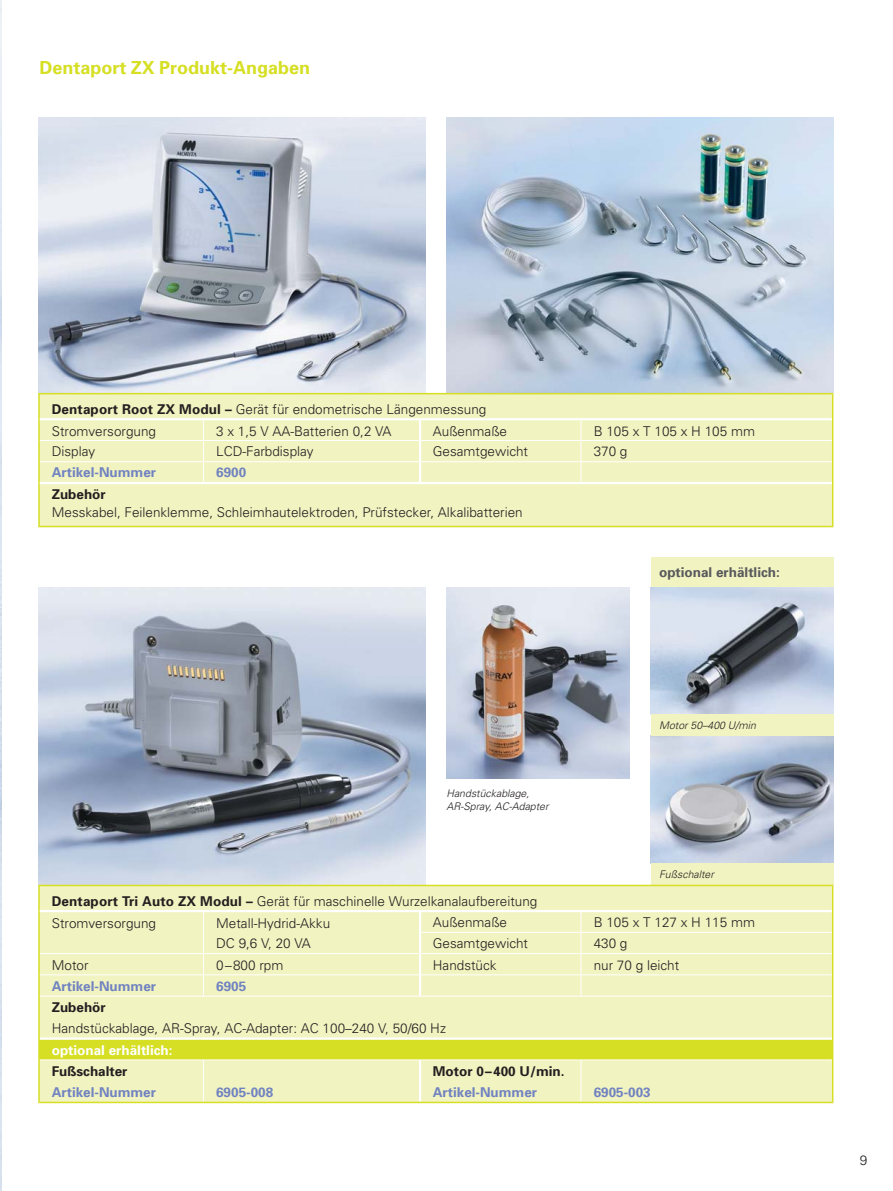
<style>
.page{position:relative;width:893px;height:1191px;background:#fff}
.page>*{position:absolute;margin:0;border:0;box-sizing:border-box;transform-origin:0 0}
.t1{font:700 18px "Univers";color:#d6df23}
.t2{font:300 13.5px/21.9px "Univers";color:#231f20}
.t3{font:700 13.5px "Univers";color:#7082c0}
.t4{font:700 13.5px "Univers";color:#231f20}
.t5{font:700 13.5px "Univers";color:#58595b}
.t6{font:700 13.5px "Univers";color:#fff}
.t7{font:italic 300 10.5px/13.6px "Univers";color:#231f20}
.s1{font-weight:700}
</style>
<div class="page">
<img style="left:0;top:0;width:2px;height:1190px">
<img style="left:38px;top:117px;width:387px;height:276px">
<img style="left:446px;top:117px;width:387px;height:276px">
<img style="left:38px;top:587px;width:387px;height:297px">
<img style="left:446px;top:587px;width:183px;height:191px">
<img style="left:651px;top:587px;width:182px;height:127px">
<img style="left:651px;top:736px;width:182px;height:127px">
<div style="left:40px;top:394px;width:792px;height:132px;background:#f1f3c1"></div>
<hr style="left:38px;top:393px;width:165px;height:1px;background:#d6df23">
<hr style="left:38px;top:394px;width:2px;height:25px;background:#d6df23">
<hr style="left:203px;top:393px;width:630px;height:1px;background:#d6df23">
<hr style="left:38px;top:419px;width:2px;height:21px;background:#d6df23">
<hr style="left:38px;top:440px;width:2px;height:22px;background:#d6df23">
<hr style="left:38px;top:462px;width:2px;height:21px;background:#d6df23">
<hr style="left:40px;top:440px;width:163px;height:1px;background:#fff">
<hr style="left:40px;top:461px;width:163px;height:1px;background:#fff">
<hr style="left:203px;top:440px;width:216px;height:1px;background:#fff">
<hr style="left:421px;top:440px;width:411px;height:1px;background:#fff">
<hr style="left:203px;top:461px;width:216px;height:1px;background:#fff">
<hr style="left:421px;top:461px;width:160px;height:1px;background:#fff">
<hr style="left:581px;top:461px;width:251px;height:1px;background:#fff">
<svg style="left:832px;top:394px;width:1px;height:89px"></svg>
<svg style="left:203px;top:420px;width:1px;height:62px"></svg>
<hr style="left:38px;top:483px;width:2px;height:43px;background:#d6df23">
<hr style="left:832px;top:483px;width:1px;height:43px;background:#d6df23">
<hr style="left:38px;top:526px;width:543px;height:1px;background:#d6df23">
<hr style="left:581px;top:526px;width:252px;height:1px;background:#d6df23">
<svg style="left:581px;top:420px;width:1px;height:62px"></svg>
<hr style="left:40px;top:418px;width:792px;height:2px;background:#fff">
<hr style="left:419px;top:420px;width:2px;height:20px;background:#fff">
<hr style="left:419px;top:440px;width:2px;height:22px;background:#fff">
<hr style="left:419px;top:462px;width:2px;height:20px;background:#fff">
<hr style="left:40px;top:482px;width:541px;height:2px;background:#fff">
<hr style="left:581px;top:482px;width:251px;height:2px;background:#fff">
<div style="left:651px;top:557px;width:182px;height:30px;background:#f1f3c1"></div>
<div style="left:651px;top:714px;width:182px;height:22px;background:#f1f3c1"></div>
<div style="left:651px;top:863px;width:182px;height:21px;background:#f1f3c1"></div>
<div style="left:40px;top:886px;width:792px;height:215px;background:#f1f3c1"></div>
<div style="left:39px;top:1038px;width:794px;height:22px;background:#d6df23"></div>
<hr style="left:38px;top:884px;width:165px;height:2px;background:#d6df23">
<hr style="left:38px;top:886px;width:2px;height:25px;background:#d6df23">
<hr style="left:203px;top:884px;width:630px;height:2px;background:#d6df23">
<hr style="left:38px;top:911px;width:2px;height:21px;background:#d6df23">
<hr style="left:38px;top:932px;width:2px;height:21px;background:#d6df23">
<hr style="left:38px;top:953px;width:2px;height:21px;background:#d6df23">
<hr style="left:38px;top:974px;width:2px;height:22px;background:#d6df23">
<hr style="left:38px;top:996px;width:2px;height:21px;background:#d6df23">
<hr style="left:38px;top:1017px;width:2px;height:21px;background:#d6df23">
<hr style="left:38px;top:1038px;width:2px;height:22px;background:#d6df23">
<hr style="left:38px;top:1060px;width:2px;height:21px;background:#d6df23">
<hr style="left:38px;top:1081px;width:2px;height:20px;background:#d6df23">
<hr style="left:40px;top:953px;width:163px;height:1px;background:#fff">
<hr style="left:40px;top:974px;width:163px;height:1px;background:#fff">
<hr style="left:40px;top:995px;width:163px;height:1px;background:#fff">
<hr style="left:40px;top:1059px;width:163px;height:1px;background:#fff">
<hr style="left:421px;top:932px;width:411px;height:1px;background:#fff">
<hr style="left:203px;top:953px;width:216px;height:1px;background:#fff">
<hr style="left:421px;top:953px;width:411px;height:1px;background:#fff">
<hr style="left:203px;top:974px;width:216px;height:1px;background:#fff">
<hr style="left:421px;top:974px;width:411px;height:1px;background:#fff">
<hr style="left:203px;top:995px;width:629px;height:1px;background:#fff">
<hr style="left:203px;top:1059px;width:378px;height:1px;background:#fff">
<hr style="left:581px;top:1059px;width:251px;height:1px;background:#fff">
<svg style="left:832px;top:886px;width:1px;height:215px"></svg>
<svg style="left:203px;top:912px;width:1px;height:83px"></svg>
<svg style="left:203px;top:1060px;width:1px;height:41px"></svg>
<svg style="left:581px;top:912px;width:1px;height:83px"></svg>
<svg style="left:581px;top:1060px;width:1px;height:41px"></svg>
<hr style="left:40px;top:910px;width:792px;height:2px;background:#fff">
<hr style="left:419px;top:912px;width:2px;height:20px;background:#fff">
<hr style="left:419px;top:932px;width:2px;height:21px;background:#fff">
<hr style="left:419px;top:953px;width:2px;height:21px;background:#fff">
<hr style="left:419px;top:974px;width:2px;height:21px;background:#fff">
<hr style="left:419px;top:1060px;width:2px;height:21px;background:#fff">
<hr style="left:419px;top:1081px;width:2px;height:20px;background:#fff">
<hr style="left:38px;top:1101px;width:543px;height:2px;background:#d6df23">
<hr style="left:581px;top:1101px;width:252px;height:2px;background:#d6df23">
<hr style="left:40px;top:1037px;width:541px;height:2px;background:#fff">
<hr style="left:581px;top:1037px;width:251px;height:2px;background:#fff">
<h1 class="t1" style="left:39px;top:61px;width:272px">Dentaport ZX Produkt-Angaben</h1>
<p class="t2" style="left:52px;top:399px;width:436px"><span class="s1">Dentaport Root ZX Modul –</span> Gerät für endometrische Längenmessung<br>Stromversorgung</p>
<p class="t2" style="left:216px;top:421px;width:177px">3 x 1,5 V AA-Batterien 0,2 VA</p>
<p class="t2" style="left:433px;top:421px;width:76px">Außenmaße</p>
<p class="t2" style="left:594px;top:421px;width:163px">B 105 x T 105 x H 105 mm</p>
<p class="t2" style="left:52px;top:442px;width:45px">Display</p>
<p class="t2" style="left:216px;top:442px;width:99px">LCD-Farbdisplay</p>
<p class="t2" style="left:433px;top:442px;width:97px">Gesamtgewicht</p>
<p class="t2" style="left:594px;top:442px;width:35px">370 g</p>
<p class="t3" style="left:52px;top:467px;width:106px">Artikel-Nummer</p>
<p class="t3" style="left:216px;top:467px;width:32px">6900</p>
<p class="t4" style="left:52px;top:489px;width:55px">Zubehör</p>
<p class="t2" style="left:52px;top:502px;width:472px">Messkabel, Feilenklemme, Schleimhautelektroden, Prüfstecker, Alkalibatterien</p>
<p class="t5" style="left:659px;top:567px;width:122px">optional erhältlich:</p>
<p class="t7" style="left:446px;top:787px;width:104px">Handstückablage,<br>AR-Spray, AC-Adapter</p>
<p class="t7" style="left:659px;top:720px;width:98px">Motor 50–400 U/min</p>
<p class="t7" style="left:659px;top:868px;width:56px">Fußschalter</p>
<p class="t2" style="left:52px;top:891px;width:487px"><span class="s1">Dentaport Tri Auto ZX Modul –</span> Gerät für maschinelle Wurzelkanalaufbereitung<br>Stromversorgung</p>
<p class="t2" style="left:216px;top:913px;width:116px">Metall-Hydrid-Akku</p>
<p class="t2" style="left:433px;top:913px;width:76px">Außenmaße</p>
<p class="t2" style="left:594px;top:913px;width:163px">B 105 x T 127 x H 115 mm</p>
<p class="t2" style="left:216px;top:933px;width:96px">DC 9,6 V, 20 VA</p>
<p class="t2" style="left:433px;top:933px;width:97px">Gesamtgewicht</p>
<p class="t2" style="left:594px;top:933px;width:35px">430 g</p>
<p class="t2" style="left:52px;top:955px;width:38px">Motor</p>
<p class="t2" style="left:216px;top:955px;width:69px">0–800 rpm</p>
<p class="t2" style="left:433px;top:955px;width:65px">Handstück</p>
<p class="t2" style="left:594px;top:955px;width:87px">nur 70 g leicht</p>
<p class="t3" style="left:52px;top:980px;width:106px">Artikel-Nummer</p>
<p class="t3" style="left:216px;top:980px;width:32px">6905</p>
<p class="t4" style="left:52px;top:1002px;width:55px">Zubehör</p>
<p class="t2" style="left:52px;top:1018px;width:396px">Handstückablage, AR-Spray, AC-Adapter: AC 100–240 V, 50/60 Hz</p>
<p class="t6" style="left:52px;top:1045px;width:122px">optional erhältlich:</p>
<p class="t4" style="left:52px;top:1066px;width:77px">Fußschalter</p>
<p class="t4" style="left:433px;top:1066px;width:133px">Motor 0–400 U/min.</p>
<p class="t3" style="left:52px;top:1086px;width:106px">Artikel-Nummer</p>
<p class="t3" style="left:216px;top:1086px;width:59px">6905-008</p>
<p class="t3" style="left:433px;top:1086px;width:106px">Artikel-Nummer</p>
<p class="t3" style="left:594px;top:1086px;width:59px">6905-003</p>
<p class="t2" style="left:860px;top:1151px;width:9px">9</p>
</div>
